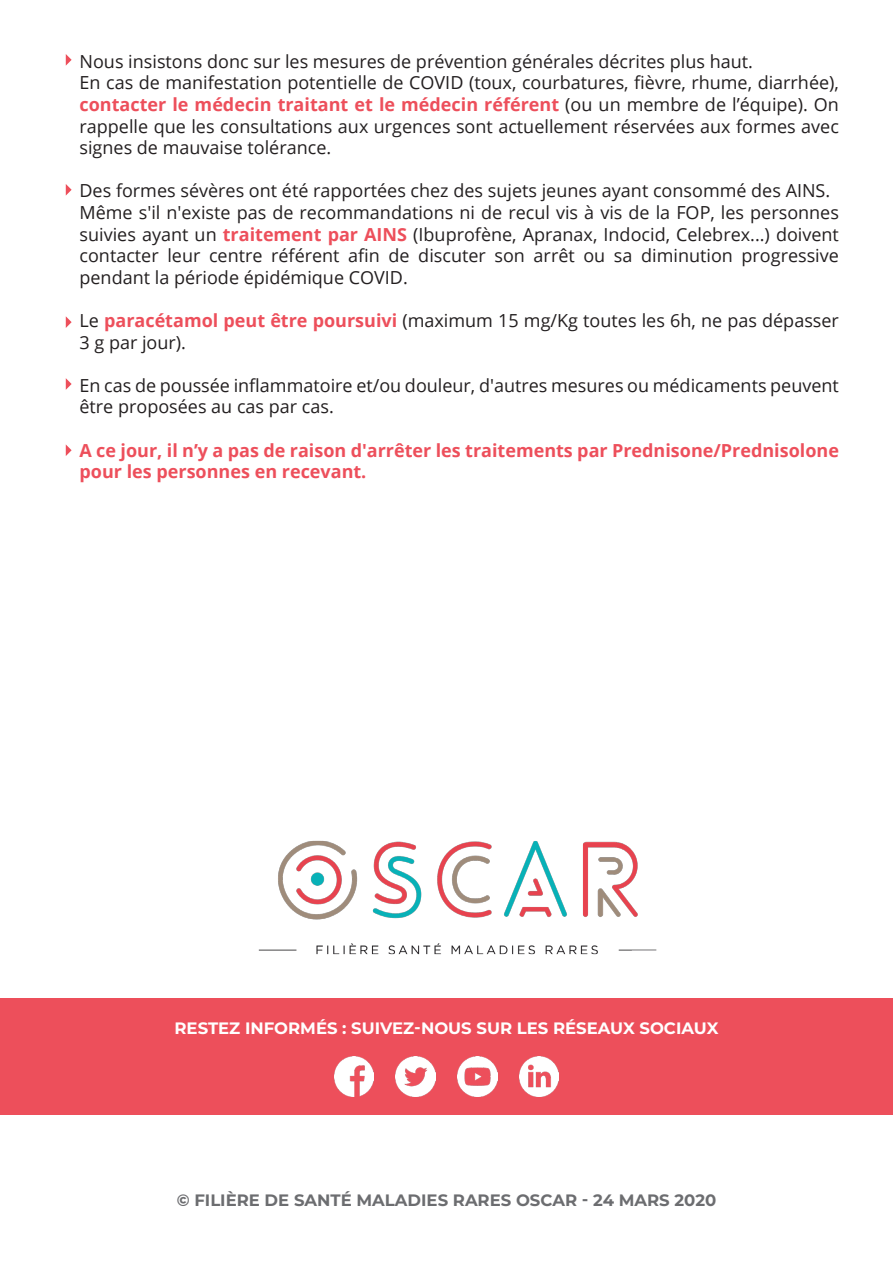
<style>
.page{position:relative;width:893px;height:1263px;background:#fff}
.page>*{position:absolute;margin:0;border:0;box-sizing:border-box;transform-origin:0 0}
.t1{font:18px/21.6px "Open Sans";color:#231f20;text-align:justify}
.t2{font:700 18px/21.6px "Open Sans";color:#ed4f5b}
.t3{font:700 16.5px "Montserrat";color:#fff}
.t4{font:700 16.5px "Montserrat";color:#6c6d70}
.s1{font-weight:700;color:#ed4f5b}
</style>
<div class="page">
<div style="left:0;top:998px;width:893px;height:117px;background:#ed4f5b"></div>
<img style="left:334px;top:1057px;width:40px;height:39px">
<img style="left:519px;top:1057px;width:40px;height:39px">
<img style="left:396px;top:1057px;width:39px;height:39px">
<img style="left:457px;top:1057px;width:40px;height:39px">
<img style="left:258px;top:840px;width:399px;height:115px">
<svg style="left:66px;top:54px;width:6px;height:12px"></svg>
<svg style="left:66px;top:184px;width:6px;height:12px"></svg>
<svg style="left:66px;top:316px;width:6px;height:12px"></svg>
<svg style="left:66px;top:378px;width:6px;height:12px"></svg>
<svg style="left:66px;top:444px;width:6px;height:12px"></svg>
<p class="t1" style="left:80px;top:50px;width:675px">Nous insistons donc sur les mesures de prévention générales décrites plus haut.</p>
<p class="t1" style="left:80px;top:72px;width:761px">En cas de manifestation potentielle de COVID (toux, courbatures, fièvre, rhume, diarrhée), <span class="s1">contacter le médecin traitant et le médecin référent</span> (ou un membre de l’équipe). On rappelle que les consultations aux urgences sont actuellement réservées aux formes avec signes de mauvaise tolérance.</p>
<p class="t1" style="left:80px;top:180px;width:752px">Des formes sévères ont été rapportées chez des sujets jeunes ayant consommé des AINS.</p>
<p class="t1" style="left:80px;top:201px;width:761px">Même s'il n'existe pas de recommandations ni de recul vis à vis de la FOP, les personnes suivies ayant un <span class="s1">traitement par AINS</span> (Ibuprofène, Apranax, Indocid, Celebrex...) doivent contacter leur centre référent afin de discuter son arrêt ou sa diminution progressive pendant la période épidémique COVID.</p>
<p class="t1" style="left:80px;top:309px;width:761px">Le <span class="s1">paracétamol peut être poursuivi</span> (maximum 15 mg/Kg toutes les 6h, ne pas dépasser<br>3 g par jour).</p>
<p class="t1" style="left:80px;top:374px;width:761px">En cas de poussée inflammatoire et/ou douleur, d'autres mesures ou médicaments peuvent être proposées au cas par cas.</p>
<p class="t2" style="left:80px;top:439px;width:761px">A ce jour, il n’y a pas de raison d'arrêter les traitements par Prednisone/Prednisolone pour les personnes en recevant.</p>
<p class="t3" style="left:174px;top:1016px;width:545px">RESTEZ INFORMÉS : SUIVEZ-NOUS SUR LES RÉSEAUX SOCIAUX</p>
<p class="t4" style="left:177px;top:1188px;width:541px">© FILIÈRE DE SANTÉ MALADIES RARES OSCAR - 24 MARS 2020</p>
</div>
